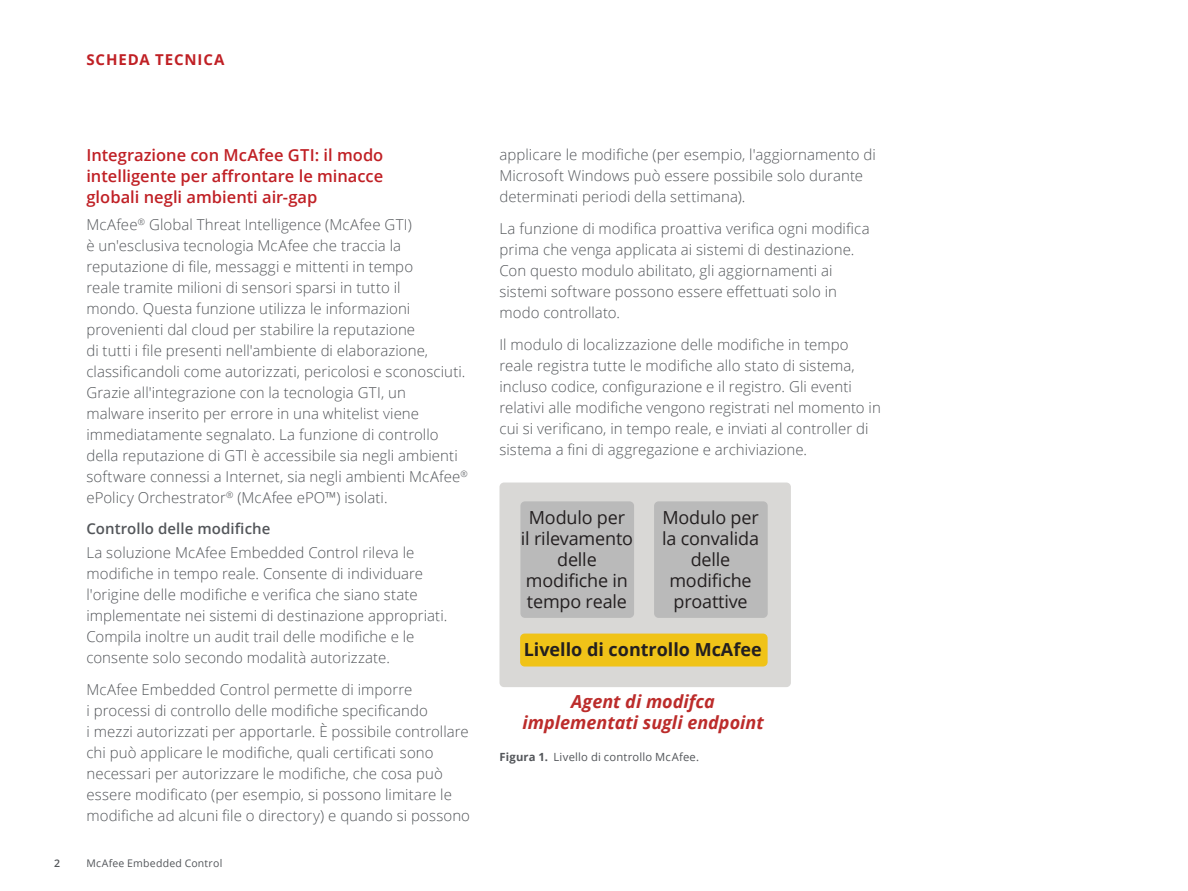
<style>
.page{position:relative;width:1188px;height:891px;background:#fff}
.page>*{position:absolute;margin:0;border:0;box-sizing:border-box;transform-origin:0 0}
.t1{font:18px/21px "Open Sans";letter-spacing:-.01em;color:#231f20;text-align:center}
.t2{font:italic 700 18px/21px "Open Sans";color:#bc2c2b;text-align:center}
.t3{font:700 18px "Open Sans";color:#231f20}
.t4{font:600 16.5px/21px "Open Sans";color:#c02025;text-align:justify}
.t5{font:300 15px/21px "Open Sans";letter-spacing:.005em;color:#53565a}
.t6{font:600 15px "Open Sans";letter-spacing:.005em;color:#53565a}
.t7{font:700 15px "Open Sans";letter-spacing:.055em;color:#c02025}
.t8{font:11.25px "Open Sans";letter-spacing:.02em;color:#53565a}
.t9{font:10.5px "Open Sans";letter-spacing:.02em;color:#53565a}
.t10{font:600 10.5px "Open Sans";color:#53565a}
.s1{font-weight:700}
</style>
<div class="page">
<div style="left:500px;top:483px;width:291px;height:204px;background:#d9d8d6;border-radius:4px"></div>
<div style="left:520px;top:634px;width:248px;height:33px;background:#f0c318;border-radius:4px"></div>
<div style="left:520px;top:501px;width:114px;height:117px;background:#bababa;border-radius:4px"></div>
<div style="left:654px;top:501px;width:114px;height:117px;background:#bababa;border-radius:4px"></div>
<p class="t7" style="left:86px;top:49px;width:140px">SCHEDA TECNICA</p>
<p class="t4" style="left:86px;top:144px;width:299px">Integrazione con McAfee GTI: il modo intelligente per affrontare le minacce globali negli ambienti air-gap</p>
<p class="t5" style="left:86px;top:213px;width:383px">McAfee<sup>®</sup> Global Threat Intelligence (McAfee GTI)<br>è un'esclusiva tecnologia McAfee che traccia la reputazione di file, messaggi e mittenti in tempo<br>reale tramite milioni di sensori sparsi in tutto il<br>mondo. Questa funzione utilizza le informazioni provenienti dal cloud per stabilire la reputazione<br>di tutti i file presenti nell'ambiente di elaborazione, classificandoli come autorizzati, pericolosi e sconosciuti.<br>Grazie all'integrazione con la tecnologia GTI, un<br>malware inserito per errore in una whitelist viene immediatamente segnalato. La funzione di controllo della reputazione di GTI è accessibile sia negli ambienti software connessi a Internet, sia negli ambienti McAfee<sup>® </sup>ePolicy Orchestrator<sup>®</sup> (McAfee ePO™) isolati.</p>
<p class="t6" style="left:86px;top:519px;width:186px">Controllo delle modifiche</p>
<p class="t5" style="left:86px;top:542px;width:363px">La soluzione McAfee Embedded Control rileva le modifiche in tempo reale. Consente di individuare l'origine delle modifiche e verifica che siano state implementate nei sistemi di destinazione appropriati.<br>Compila inoltre un audit trail delle modifiche e le consente solo secondo modalità autorizzate.</p>
<p class="t5" style="left:86px;top:678px;width:385px">McAfee Embedded Control permette di imporre<br>i processi di controllo delle modifiche specificando<br>i mezzi autorizzati per apportarle. È possibile controllare chi può applicare le modifiche, quali certificati sono necessari per autorizzare le modifiche, che cosa può essere modificato (per esempio, si possono limitare le modifiche ad alcuni file o directory) e quando si possono</p>
<p class="t10" style="left:54px;top:856px;width:7px">2</p>
<p class="t9" style="left:86px;top:856px;width:137px">McAfee Embedded Control</p>
<p class="t5" style="left:499px;top:144px;width:378px">applicare le modifiche (per esempio, l'aggiornamento di<br>Microsoft Windows può essere possibile solo durante determinati periodi della settimana).</p>
<p class="t5" style="left:499px;top:217px;width:372px">La funzione di modifica proattiva verifica ogni modifica prima che venga applicata ai sistemi di destinazione.<br>Con questo modulo abilitato, gli aggiornamenti ai sistemi software possono essere effettuati solo in modo controllato.</p>
<p class="t5" style="left:499px;top:333px;width:383px">Il modulo di localizzazione delle modifiche in tempo reale registra tutte le modifiche allo stato di sistema, incluso codice, configurazione e il registro. Gli eventi relativi alle modifiche vengono registrati nel momento in cui si verificano, in tempo reale, e inviati al controller di sistema a fini di aggregazione e archiviazione.</p>
<p class="t1" style="left:521px;top:506px;width:114px">Modulo per<br>il rilevamento delle modifiche in tempo reale</p>
<p class="t1" style="left:662px;top:506px;width:98px">Modulo per la convalida delle modifiche proattive</p>
<p class="t3" style="left:524px;top:637px;width:239px">Livello di controllo McAfee</p>
<p class="t2" style="left:522px;top:691px;width:243px">Agent di modifca implementati sugli endpoint</p>
<p class="t8" style="left:500px;top:750px;width:201px"><span class="s1">Figura 1.</span> Livello di controllo McAfee.</p>
</div>
